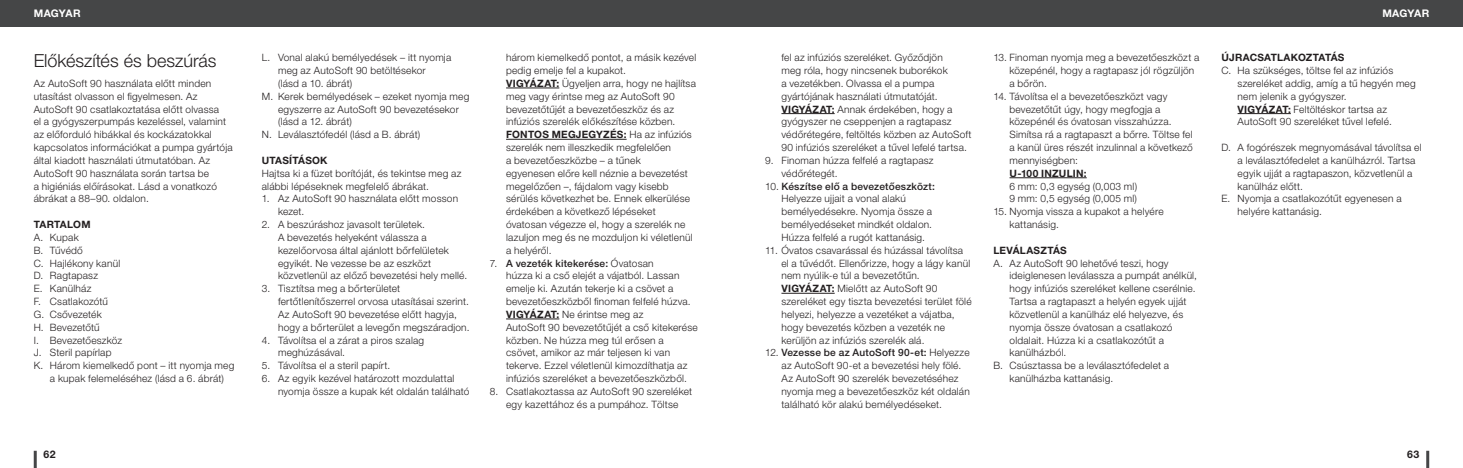
<style>
.page{position:relative;width:1463px;height:468px;background:#fff}
.page>*{position:absolute;margin:0;border:0;box-sizing:border-box;transform-origin:0 0}
.Section_Title__Lrg_IFU{font:300 18px "Helvetica Neue LT Pro";color:#231f20}
.t1{font:700 10.5px "Helvetica Neue LT Pro";letter-spacing:.01em;color:#fff}
.t2{font:700 10.5px "Helvetica Neue LT Pro";color:#231f20}
.Numbered_List__Lrg_IFU{font:300 10.2px/12.9px "Helvetica Neue LT Pro";letter-spacing:.02em;color:#231f20}
.Body_Indented__Lrg_IFU{font:300 10.2px/12.8px "Helvetica Neue LT Pro";letter-spacing:.02em;color:#231f20}
.Body__Lrg_IFU{font:300 10.2px/12.8px "Helvetica Neue LT Pro";letter-spacing:.02em;color:#231f20}
.Alpha_List_-_Roman_Numerals__Lrg_IFU{font:300 10.2px/12.9px "Helvetica Neue LT Pro";letter-spacing:.02em;color:#231f20}
.Subhead__Lrg_IFU{font:700 10.2px "Helvetica Neue LT Pro";letter-spacing:.02em;color:#231f20}
.Body_Indented__Lrg_IFU-2{font:700 10.2px "Helvetica Neue LT Pro";letter-spacing:.025em;color:#231f20}
.s1{font-weight:700}
.s2{font-weight:500}
</style>
<div class="page">
<div style="left:0;top:0;width:731px;height:27px;background:#454647"></div>
<div style="left:731px;top:0;width:732px;height:27px;background:#454647"></div>
<hr style="left:34px;top:450px;width:3px;height:18px;background:#454647">
<hr style="left:1426px;top:450px;width:3px;height:18px;background:#454647">
<hr style="left:506px;top:88px;width:53px;height:1px;background:#231f20">
<hr style="left:506px;top:139px;width:120px;height:1px;background:#231f20">
<hr style="left:506px;top:318px;width:53px;height:1px;background:#231f20">
<hr style="left:781px;top:113px;width:53px;height:1px;background:#231f20">
<hr style="left:781px;top:293px;width:53px;height:1px;background:#231f20">
<hr style="left:1009px;top:177px;width:77px;height:1px;background:#231f20">
<hr style="left:1237px;top:113px;width:54px;height:1px;background:#231f20">
<p class="t1" style="left:34px;top:7px;width:48px">MAGYAR</p>
<p class="t1" style="left:1382px;top:7px;width:48px">MAGYAR</p>
<p class="Section_Title__Lrg_IFU" style="left:34px;top:49px;width:184px">Előkészítés és beszúrás</p>
<p class="Body__Lrg_IFU" style="left:34px;top:77px;width:200px">Az AutoSoft 90 használata előtt minden utasítást olvasson el figyelmesen. Az AutoSoft 90 csatlakoztatása előtt olvassa<br>el a gyógyszerpumpás kezeléssel, valamint az előforduló hibákkal és kockázatokkal kapcsolatos információkat a pumpa gyártója által kiadott használati útmutatóban. Az AutoSoft 90 használata során tartsa be<br>a higiéniás előírásokat. Lásd a vonatkozó ábrákat a 88–90. oldalon.</p>
<p class="Subhead__Lrg_IFU" style="left:34px;top:218px;width:58px">TARTALOM</p>
<p class="Body__Lrg_IFU" style="left:34px;top:231px;width:47px">A. Kupak</p>
<p class="Body__Lrg_IFU" style="left:34px;top:243px;width:51px">B. Tűvédő</p>
<p class="Body__Lrg_IFU" style="left:34px;top:256px;width:88px">C. Hajlékony kanül</p>
<p class="Body__Lrg_IFU" style="left:34px;top:269px;width:66px">D. Ragtapasz</p>
<p class="Body__Lrg_IFU" style="left:34px;top:282px;width:59px">E. Kanülház</p>
<p class="Body__Lrg_IFU" style="left:34px;top:295px;width:76px">F. Csatlakozótű</p>
<p class="Body__Lrg_IFU" style="left:34px;top:308px;width:70px">G. Csővezeték</p>
<p class="Body__Lrg_IFU" style="left:34px;top:320px;width:67px">H. Bevezetőtű</p>
<p class="Body__Lrg_IFU" style="left:34px;top:333px;width:90px">I. Bevezetőeszköz</p>
<p class="Body__Lrg_IFU" style="left:34px;top:346px;width:79px">J. Steril papírlap</p>
<p class="Body__Lrg_IFU" style="left:34px;top:359px;width:202px;text-align:center">K. Három kiemelkedő pont – itt nyomja meg a kupak felemeléséhez (lásd a 6. ábrát)</p>
<p class="Subhead__Lrg_IFU" style="left:1221px;top:51px;width:125px">ÚJRACSATLAKOZTATÁS</p>
<p class="Alpha_List_-_Roman_Numerals__Lrg_IFU" style="left:1237px;top:64px;width:180px;text-indent:-16px">C. Ha szükséges, töltse fel az infúziós szereléket addig, amíg a tű hegyén meg nem jelenik a gyógyszer.</p>
<p class="Body_Indented__Lrg_IFU" style="left:1237px;top:102px;width:156px"><span class="s1">VIGYÁZAT:</span> Feltöltéskor tartsa az<br>AutoSoft 90 szereléket tűvel lefelé.</p>
<p class="Alpha_List_-_Roman_Numerals__Lrg_IFU" style="left:1237px;top:141px;width:185px;text-indent:-16px">D. A fogórészek megnyomásával távolítsa el a leválasztófedelet a kanülházról. Tartsa egyik ujját a ragtapaszon, közvetlenül a kanülház előtt.</p>
<p class="Alpha_List_-_Roman_Numerals__Lrg_IFU" style="left:1237px;top:192px;width:165px;text-indent:-16px">E. Nyomja a csatlakozótűt egyenesen a helyére kattanásig.</p>
<p class="Body__Lrg_IFU" style="left:278px;top:51px;width:175px;text-indent:-16px">L. Vonal alakú bemélyedések – itt nyomja meg az AutoSoft 90 betöltésekor<br>(lásd a 10. ábrát)</p>
<p class="Body__Lrg_IFU" style="left:278px;top:89px;width:193px;text-indent:-16px">M. Kerek bemélyedések – ezeket nyomja meg egyszerre az AutoSoft 90 bevezetésekor (lásd a 12. ábrát)</p>
<p class="Body__Lrg_IFU" style="left:262px;top:128px;width:160px">N. Leválasztófedél (lásd a B. ábrát)</p>
<p class="Subhead__Lrg_IFU" style="left:262px;top:154px;width:67px">UTASÍTÁSOK</p>
<p class="Body__Lrg_IFU" style="left:262px;top:166px;width:201px">Hajtsa ki a füzet borítóját, és tekintse meg az alábbi lépéseknek megfelelő ábrákat.</p>
<p class="Numbered_List__Lrg_IFU" style="left:278px;top:192px;width:182px;text-indent:-16px">1. Az AutoSoft 90 használata előtt mosson kezet.</p>
<p class="Numbered_List__Lrg_IFU" style="left:278px;top:218px;width:191px;text-indent:-16px">2. A beszúráshoz javasolt területek.<br>A bevezetés helyeként válassza a kezelőorvosa által ajánlott bőrfelületek egyikét. Ne vezesse be az eszközt közvetlenül az előző bevezetési hely mellé.</p>
<p class="Numbered_List__Lrg_IFU" style="left:278px;top:282px;width:193px;text-indent:-16px">3. Tisztítsa meg a bőrterületet fertőtlenítőszerrel orvosa utasításai szerint.<br>Az AutoSoft 90 bevezetése előtt hagyja, hogy a bőrterület a levegőn megszáradjon.</p>
<p class="Numbered_List__Lrg_IFU" style="left:278px;top:333px;width:148px;text-indent:-16px">4. Távolítsa el a zárat a piros szalag meghúzásával.</p>
<p class="Numbered_List__Lrg_IFU" style="left:262px;top:359px;width:130px">5. Távolítsa el a steril papírt.</p>
<p class="Numbered_List__Lrg_IFU" style="left:278px;top:372px;width:193px;text-indent:-16px">6. Az egyik kezével határozott mozdulattal nyomja össze a kupak két oldalán található</p>
<p class="Numbered_List__Lrg_IFU" style="left:506px;top:51px;width:192px">három kiemelkedő pontot, a másik kezével pedig emelje fel a kupakot.</p>
<p class="Body_Indented__Lrg_IFU" style="left:506px;top:77px;width:191px"><span class="s1">VIGYÁZAT:</span> Ügyeljen arra, hogy ne hajlítsa meg vagy érintse meg az AutoSoft 90 bevezetőtűjét a bevezetőeszköz és az infúziós szerelék előkészítése közben.</p>
<p class="Body_Indented__Lrg_IFU" style="left:506px;top:128px;width:188px"><span class="s1">FONTOS MEGJEGYZÉS:</span> Ha az infúziós szerelék nem illeszkedik megfelelően<br>a bevezetőeszközbe – a tűnek<br>egyenesen előre kell néznie a bevezetést megelőzően –, fájdalom vagy kisebb sérülés következhet be. Ennek elkerülése érdekében a következő lépéseket óvatosan végezze el, hogy a szerelék ne lazuljon meg és ne mozduljon ki véletlenül a helyéről.</p>
<p class="Numbered_List__Lrg_IFU" style="left:506px;top:256px;width:186px;text-indent:-16px">7. <span class="s2">A vezeték kitekerése:</span> Óvatosan<br>húzza ki a cső elejét a vájatból. Lassan emelje ki. Azután tekerje ki a csövet a bevezetőeszközből finoman felfelé húzva.</p>
<p class="Body_Indented__Lrg_IFU" style="left:506px;top:307px;width:193px"><span class="s1">VIGYÁZAT:</span> Ne érintse meg az<br>AutoSoft 90 bevezetőtűjét a cső kitekerése közben. Ne húzza meg túl erősen a csövet, amikor az már teljesen ki van tekerve. Ezzel véletlenül kimozdíthatja az infúziós szereléket a bevezetőeszközből.</p>
<p class="Numbered_List__Lrg_IFU" style="left:490px;top:384px;width:204px;text-align:center">8. Csatlakoztassa az AutoSoft 90 szereléket egy kazettához és a pumpához. Töltse</p>
<p class="Numbered_List__Lrg_IFU" style="left:781px;top:51px;width:168px">fel az infúziós szereléket. Győződjön meg róla, hogy nincsenek buborékok a vezetékben. Olvassa el a pumpa gyártójának használati útmutatóját.</p>
<p class="Body_Indented__Lrg_IFU" style="left:781px;top:102px;width:192px"><span class="s1">VIGYÁZAT:</span> Annak érdekében, hogy a gyógyszer ne cseppenjen a ragtapasz védőrétegére, feltöltés közben az AutoSoft 90 infúziós szereléket a tűvel lefelé tartsa.</p>
<p class="Numbered_List__Lrg_IFU" style="left:781px;top:154px;width:154px;text-indent:-16px">9. Finoman húzza felfelé a ragtapasz védőrétegét.</p>
<p class="Numbered_List__Lrg_IFU" style="left:781px;top:179px;width:155px;text-indent:-16px">10. <span class="s2">Készítse elő a bevezetőeszközt:<br></span>Helyezze ujjait a vonal alakú bemélyedésekre. Nyomja össze a bemélyedéseket mindkét oldalon.<br>Húzza felfelé a rugót kattanásig.</p>
<p class="Numbered_List__Lrg_IFU" style="left:781px;top:243px;width:190px;text-indent:-16px">11. Óvatos csavarással és húzással távolítsa el a tűvédőt. Ellenőrizze, hogy a lágy kanül nem nyúlik-e túl a bevezetőtűn.</p>
<p class="Body_Indented__Lrg_IFU" style="left:781px;top:282px;width:192px"><span class="s1">VIGYÁZAT:</span> Mielőtt az AutoSoft 90 szereléket egy tiszta bevezetési terület fölé helyezi, helyezze a vezetéket a vájatba, hogy bevezetés közben a vezeték ne kerüljön az infúziós szerelék alá.</p>
<p class="Numbered_List__Lrg_IFU" style="left:781px;top:346px;width:190px;text-indent:-16px">12. <span class="s2">Vezesse be az AutoSoft 90-et:</span> Helyezze az AutoSoft 90-et a bevezetési hely fölé.<br>Az AutoSoft 90 szerelék bevezetéséhez nyomja meg a bevezetőeszköz két oldalán található kör alakú bemélyedéseket.</p>
<p class="Numbered_List__Lrg_IFU" style="left:1009px;top:51px;width:191px;text-indent:-16px">13. Finoman nyomja meg a bevezetőeszközt a közepénél, hogy a ragtapasz jól rögzüljön a bőrön.</p>
<p class="Numbered_List__Lrg_IFU" style="left:1009px;top:89px;width:185px;text-indent:-16px">14. Távolítsa el a bevezetőeszközt vagy bevezetőtűt úgy, hogy megfogja a közepénél és óvatosan visszahúzza.<br>Simítsa rá a ragtapaszt a bőrre. Töltse fel a kanül üres részét inzulinnal a következő mennyiségben:</p>
<p class="Body_Indented__Lrg_IFU-2" style="left:1009px;top:167px;width:79px">U-100 INZULIN:</p>
<p class="Body_Indented__Lrg_IFU" style="left:1009px;top:179px;width:129px">6 mm: 0,3 egység (0,003 ml)</p>
<p class="Body_Indented__Lrg_IFU" style="left:1009px;top:192px;width:129px">9 mm: 0,5 egység (0,005 ml)</p>
<p class="Body__Lrg_IFU" style="left:1009px;top:205px;width:156px;text-indent:-16px">15. Nyomja vissza a kupakot a helyére kattanásig.</p>
<p class="Subhead__Lrg_IFU" style="left:993px;top:244px;width:75px">LEVÁLASZTÁS</p>
<p class="Alpha_List_-_Roman_Numerals__Lrg_IFU" style="left:1009px;top:256px;width:189px;text-indent:-16px">A. Az AutoSoft 90 lehetővé teszi, hogy ideiglenesen leválassza a pumpát anélkül, hogy infúziós szereléket kellene cserélnie.<br>Tartsa a ragtapaszt a helyén egyek ujját közvetlenül a kanülház elé helyezve, és nyomja össze óvatosan a csatlakozó oldalait. Húzza ki a csatlakozótűt a kanülházból.</p>
<p class="Alpha_List_-_Roman_Numerals__Lrg_IFU" style="left:1009px;top:359px;width:161px;text-indent:-16px">B. Csúsztassa be a leválasztófedelet a kanülházba kattanásig.</p>
<p class="t2" style="left:43px;top:448px;width:14px">62</p>
<p class="t2" style="left:1407px;top:448px;width:14px">63</p>
</div>
